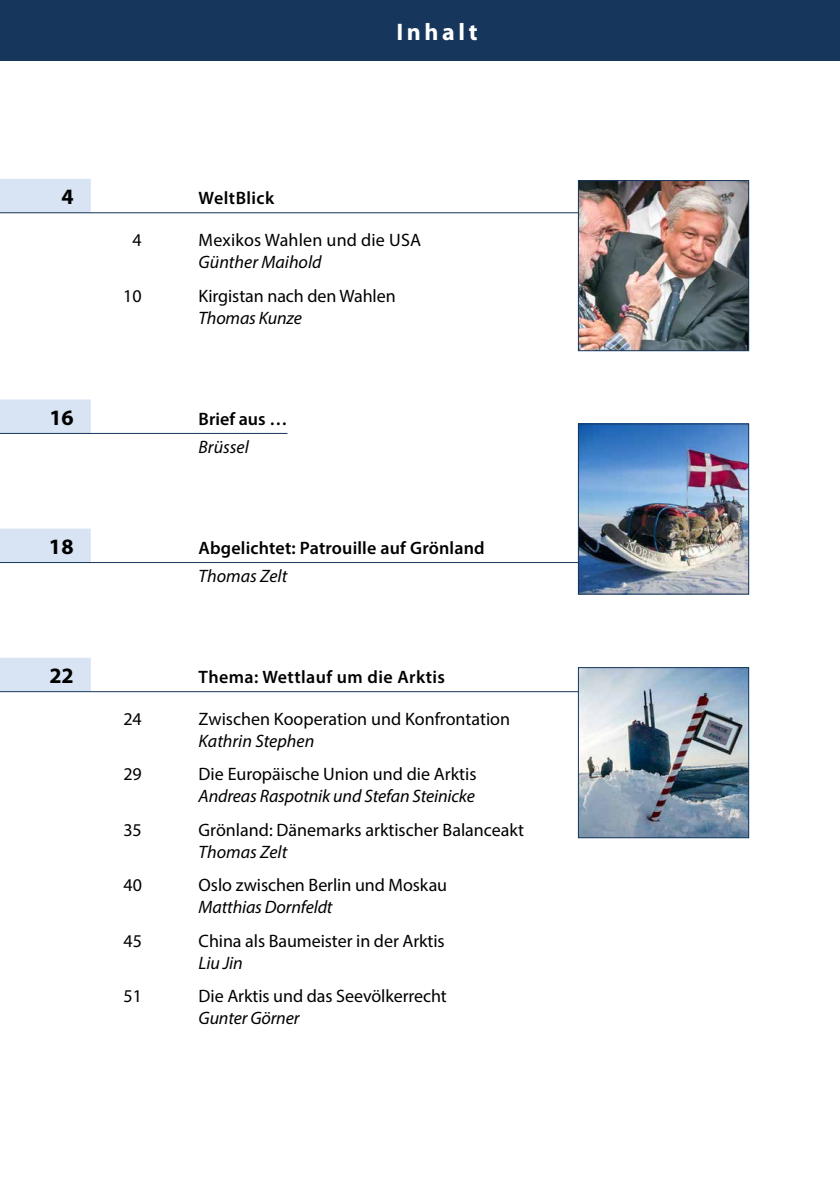
<style>
.page{position:relative;width:840px;height:1191px;background:#fff}
.page>*{position:absolute;margin:0;border:0;box-sizing:border-box;transform-origin:0 0}
.t1{font:700 24px "Myriad Pro";letter-spacing:.15em;color:#fff}
.t2{font:700 22px "Myriad Pro";color:#000}
.t3{font:18px "Myriad Pro";color:#000}
.t4{font:italic 18px "Myriad Pro";letter-spacing:-.01em;color:#000}
.t5{font:600 18px "Myriad Pro";letter-spacing:.01em;color:#000}
</style>
<div class="page">
<div style="left:0;top:0;width:839px;height:61px;background:#16365b"></div>
<div style="left:0;top:179px;width:91px;height:34px;background:#d8e4f3"></div>
<hr style="left:0;top:212px;width:647px;height:1px;background:#16365b">
<div style="left:0;top:399px;width:91px;height:34px;background:#d8e4f3"></div>
<hr style="left:0;top:433px;width:287px;height:1px;background:#16365b">
<div style="left:0;top:528px;width:91px;height:34px;background:#d8e4f3"></div>
<hr style="left:0;top:562px;width:648px;height:1px;background:#16365b">
<div style="left:0;top:657px;width:91px;height:34px;background:#d8e4f3"></div>
<hr style="left:0;top:691px;width:648px;height:1px;background:#16365b">
<img style="left:579px;top:425px;width:167px;height:167px">
<div style="left:577px;top:423px;width:171px;height:171px;border:1px solid #16365b"></div>
<img style="left:579px;top:669px;width:167px;height:167px">
<div style="left:577px;top:667px;width:171px;height:171px;border:1px solid #16365b"></div>
<img style="left:579px;top:182px;width:167px;height:167px">
<div style="left:577px;top:180px;width:171px;height:171px;border:1px solid #16365b"></div>
<h1 class="t1" style="left:396px;top:16px;width:83px">Inhalt</h1>
<p class="t2" style="left:61px;top:183px;width:14px">4</p>
<p class="t5" style="left:198px;top:187px;width:77px">WeltBlick</p>
<p class="t3" style="left:132px;top:229px;width:11px">4</p>
<p class="t3" style="left:198px;top:229px;width:224px">Mexikos Wahlen und die USA</p>
<p class="t4" style="left:198px;top:251px;width:124px">Günther Maihold</p>
<p class="t3" style="left:123px;top:284px;width:20px">10</p>
<p class="t3" style="left:198px;top:284px;width:198px">Kirgistan nach den Wahlen</p>
<p class="t4" style="left:198px;top:306px;width:105px">Thomas Kunze</p>
<p class="t2" style="left:49px;top:403px;width:26px">16</p>
<p class="t5" style="left:198px;top:407px;width:90px">Brief aus …</p>
<p class="t4" style="left:198px;top:435px;width:52px">Brüssel</p>
<p class="t2" style="left:49px;top:532px;width:26px">18</p>
<p class="t5" style="left:198px;top:536px;width:287px">Abgelichtet: Patrouille auf Grönland</p>
<p class="t4" style="left:198px;top:564px;width:90px">Thomas Zelt</p>
<p class="t2" style="left:49px;top:661px;width:26px">22</p>
<p class="t5" style="left:198px;top:665px;width:248px">Thema: Wettlauf um die Arktis</p>
<p class="t3" style="left:123px;top:708px;width:20px">24</p>
<p class="t3" style="left:198px;top:708px;width:313px">Zwischen Kooperation und Konfrontation</p>
<p class="t4" style="left:198px;top:730px;width:117px">Kathrin Stephen</p>
<p class="t3" style="left:123px;top:763px;width:20px">29</p>
<p class="t3" style="left:198px;top:763px;width:279px">Die Europäische Union und die Arktis</p>
<p class="t4" style="left:198px;top:785px;width:277px">Andreas Raspotnik und Stefan Steinicke</p>
<p class="t3" style="left:123px;top:818px;width:20px">35</p>
<p class="t3" style="left:198px;top:818px;width:327px">Grönland: Dänemarks arktischer Balanceakt</p>
<p class="t4" style="left:198px;top:840px;width:90px">Thomas Zelt</p>
<p class="t3" style="left:123px;top:874px;width:20px">40</p>
<p class="t3" style="left:198px;top:874px;width:250px">Oslo zwischen Berlin und Moskau</p>
<p class="t4" style="left:198px;top:896px;width:135px">Matthias Dornfeldt</p>
<p class="t3" style="left:123px;top:929px;width:20px">45</p>
<p class="t3" style="left:198px;top:929px;width:247px">China als Baumeister in der Arktis</p>
<p class="t4" style="left:198px;top:951px;width:46px">Liu Jin</p>
<p class="t3" style="left:123px;top:984px;width:20px">51</p>
<p class="t3" style="left:198px;top:984px;width:249px">Die Arktis und das Seevölkerrecht</p>
<p class="t4" style="left:198px;top:1006px;width:102px">Gunter Görner</p>
</div>
